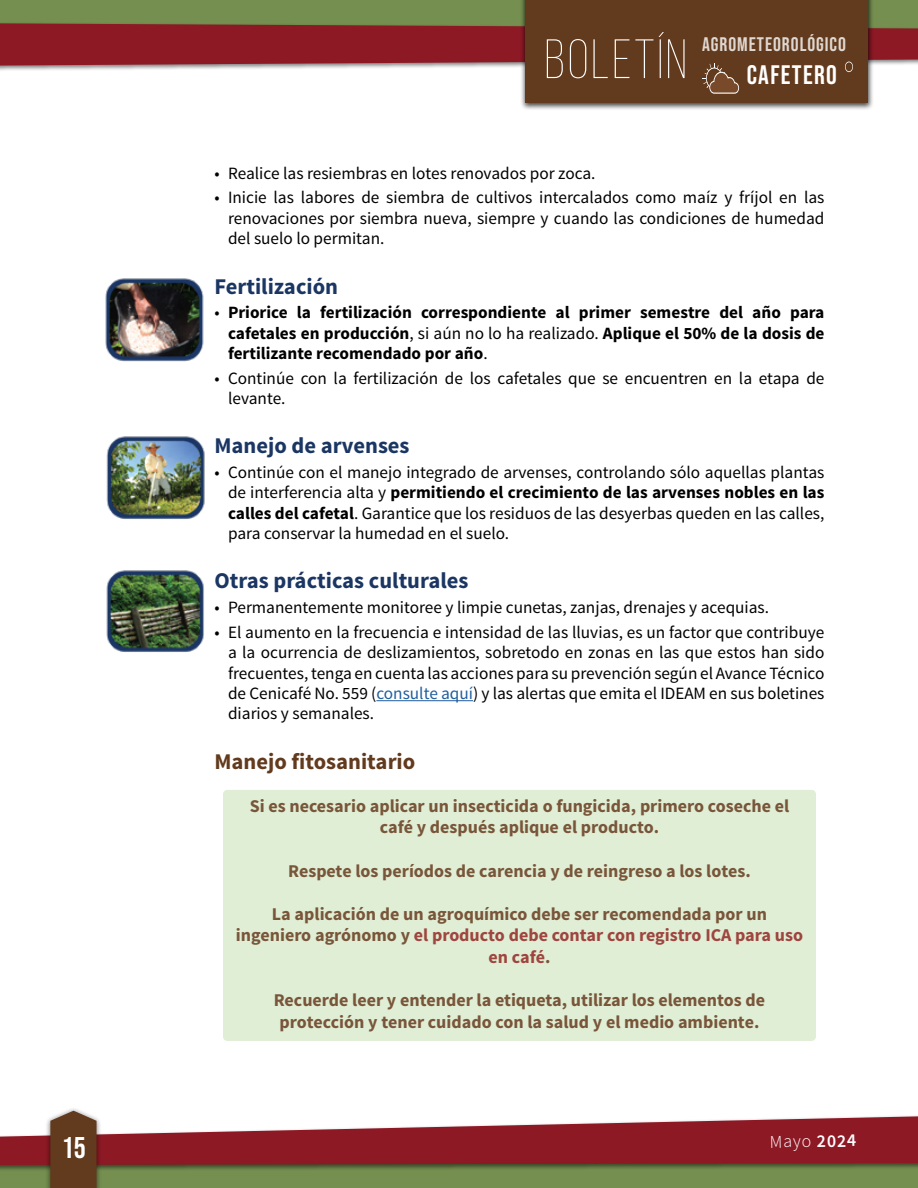
<style>
.page{position:relative;width:918px;height:1188px;background:#fff}
.page>*{position:absolute;margin:0;border:0;box-sizing:border-box;transform-origin:0 0}
.t1{font:300 55.35px "Bebas Neue";letter-spacing:.05em;color:#fff}
.t2{font:30px "Bebas Neue";color:#fff}
.t3{font:26.85px "Bebas Neue";letter-spacing:.05em;color:#fff}
.t4{font:700 22.5px "Source Sans Pro";color:#1b3663}
.t5{font:700 22.5px "Source Sans Pro";color:#623a1d}
.t6{font:19.65px "Bebas Neue";letter-spacing:.05em;color:#fff}
.t7{font:700 18px/21.6px "Source Sans Pro";color:#79553a;text-align:center}
.t8{font:300 18px "Source Sans Pro";color:#fff}
.t9{font:17.25px/20.4px "Source Sans Pro";color:#000;text-align:justify}
.t10{font:700 17.25px/20.4px "Source Sans Pro";color:#000;text-align:justify}
.s1{font-weight:400}
.s2{font-weight:700}
.s3{color:#215e9e}
.s4{color:#9f453f}
.s5{font-weight:600}
</style>
<div class="page">
<div style="left:0;top:1143px;width:918px;height:45px;background:#758f50"></div>
<div style="left:0;top:0;width:918px;height:55px;background:#758f50"></div>
<div style="left:0;top:1114px;width:918px;height:58px;background:#000;opacity:.5"></div>
<svg style="left:0;top:1116px;width:918px;height:49px;fill:#8d1925"></svg>
<div style="left:520px;top:0;width:354px;height:111px;background:#000;opacity:.75"></div>
<div style="left:526px;top:0;width:342px;height:103px;background:#623a1d"></div>
<svg style="left:0;top:23px;width:918px;height:71px"></svg>
<div style="left:45px;top:1107px;width:57px;height:81px;background:#000;opacity:.5"></div>
<svg style="left:50px;top:1111px;width:47px;height:77px;background:#6a452a"></svg>
<hr style="left:376px;top:700px;width:97px;height:1px;background:#215e9e">
<div style="left:223px;top:790px;width:593px;height:56px;background:#dfeed4;border-radius:4px"></div>
<div style="left:223px;top:833px;width:593px;height:35px;background:#dfeed4;border-radius:4px"></div>
<div style="left:223px;top:855px;width:593px;height:35px;background:#dfeed4;border-radius:4px"></div>
<div style="left:223px;top:876px;width:593px;height:35px;background:#dfeed4;border-radius:4px"></div>
<div style="left:223px;top:898px;width:593px;height:78px;background:#dfeed4;border-radius:4px"></div>
<div style="left:223px;top:963px;width:593px;height:35px;background:#dfeed4;border-radius:4px"></div>
<div style="left:223px;top:984px;width:593px;height:57px;background:#dfeed4;border-radius:4px"></div>
<img style="left:105px;top:278px;width:99px;height:84px">
<img style="left:106px;top:436px;width:99px;height:83px">
<img style="left:106px;top:570px;width:98px;height:82px">
<h1 class="t1" style="left:545px;top:30px;width:144px">BOLETÍN</h1>
<p class="t6" style="left:702px;top:33px;width:145px">AGROMETEOROLÓGICO</p>
<h3 class="t3" style="left:747px;top:60px;width:92px">CAFETERO</h3>
<p class="t9" style="left:215px;top:163px;width:383px">• Realice las resiembras en lotes renovados por zoca.</p>
<p class="t9" style="left:228px;top:188px;width:598px;text-indent:-14px">• Inicie las labores de siembra de cultivos intercalados como maíz y fríjol en las renovaciones por siembra nueva, siempre y cuando las condiciones de humedad del suelo lo permitan.</p>
<h3 class="t4" style="left:215px;top:272px;width:125px">Fertilización</h3>
<p class="t10" style="left:228px;top:303px;width:598px;text-indent:-14px"><span class="s1">•</span> Priorice la fertilización correspondiente al primer semestre del año para cafetales en producción<span class="s1">, si aún no lo ha realizado.</span> Aplique el 50% de la dosis de fertilizante recomendado por año<span class="s1">.</span></p>
<p class="t9" style="left:228px;top:368px;width:598px;text-indent:-14px">• Continúe con la fertilización de los cafetales que se encuentren en la etapa de levante.</p>
<h3 class="t4" style="left:215px;top:431px;width:197px">Manejo de arvenses</h3>
<p class="t9" style="left:228px;top:462px;width:598px;text-indent:-14px">• Continúe con el manejo integrado de arvenses, controlando sólo aquellas plantas de interferencia alta y <span class="s2">permitiendo el crecimiento de las arvenses nobles en las calles del cafetal</span>. Garantice que los residuos de las desyerbas queden en las calles, para conservar la humedad en el suelo.</p>
<h3 class="t4" style="left:215px;top:567px;width:255px">Otras prácticas culturales</h3>
<p class="t9" style="left:215px;top:598px;width:556px">• Permanentemente monitoree y limpie cunetas, zanjas, drenajes y acequias.</p>
<p class="t9" style="left:228px;top:622px;width:598px;text-indent:-14px">• El aumento en la frecuencia e intensidad de las lluvias, es un factor que contribuye a la ocurrencia de deslizamientos, sobretodo en zonas en las que estos han sido frecuentes, tenga en cuenta las acciones para su prevención según el Avance Técnico de Cenicafé No. 559 (<span class="s3">consulte aquí</span>) y las alertas que emita el IDEAM en sus boletines diarios y semanales.</p>
<h3 class="t5" style="left:215px;top:747px;width:202px">Manejo fitosanitario</h3>
<p class="t7" style="left:250px;top:796px;width:541px">Si es necesario aplicar un insecticida o fungicida, primero coseche el café y después aplique el producto.</p>
<p class="t7" style="left:288px;top:861px;width:464px">Respete los períodos de carencia y de reingreso a los lotes.</p>
<p class="t7" style="left:236px;top:904px;width:569px">La aplicación de un agroquímico debe ser recomendada por un ingeniero agrónomo y <span class="s4">el producto debe contar con registro ICA para uso en café</span>.</p>
<p class="t7" style="left:274px;top:990px;width:493px">Recuerde leer y entender la etiqueta, utilizar los elementos de protección y tener cuidado con la salud y el medio ambiente.</p>
<h2 class="t2" style="left:62px;top:1131px;width:25px">15</h2>
<p class="t8" style="left:769px;top:1131px;width:88px;rotate:-1deg">Mayo <span class="s5">2024</span></p>
</div>
